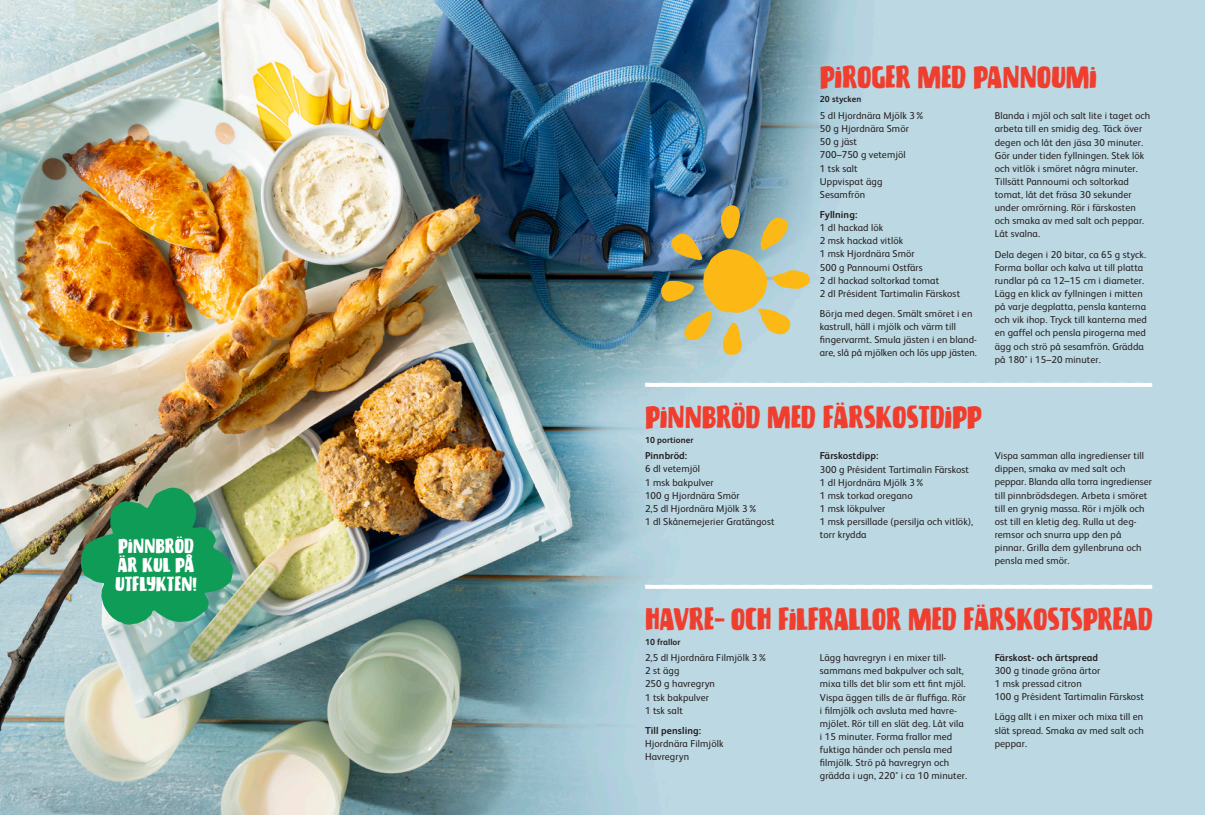
<style>
.page{position:relative;width:1205px;height:815px;background:#fff}
.page>*{position:absolute;margin:0;border:0;box-sizing:border-box;transform-origin:0 0}
.t1{font:23.12px "Biscuit Chicken";letter-spacing:-.015em;color:#ef3e2e}
.t2{font:15px/19.4px "Biscuit Chicken";letter-spacing:-.005em;color:#fff}
.t3{font:10px/13.1px "FS Albert";letter-spacing:.01em;color:#231f20}
.t4{font:700 10px "FS Albert";letter-spacing:.01em;color:#231f20}
.t5{font:700 8.75px "FS Albert";letter-spacing:.01em;color:#231f20}
</style>
<div class="page">
<img style="left:0;top:0;width:1205px;height:815px">
<svg style="left:661px;top:204px;width:150px;height:151px"></svg>
<svg style="left:645px;top:585px;width:507px;height:4px"></svg>
<svg style="left:645px;top:383px;width:507px;height:4px"></svg>
<img style="left:81px;top:487px;width:152px;height:138px">
<p class="t2" style="left:115px;top:536px;width:83px">PINNBRÖD<br>ÄR KUL PÅ<br>UTFLYKTEN!</p>
<p class="t1" style="left:820px;top:58px;width:279px">PIROGER MED PANNOUMI</p>
<p class="t3" style="left:994px;top:109px;width:157px">Blanda i mjöl och salt lite i taget och arbeta till en smidig deg. Täck över degen och låt den jäsa 30 minuter.</p>
<p class="t3" style="left:994px;top:148px;width:151px">Gör under tiden fyllningen. Stek lök och vitlök i smöret några minuter.<br>Tillsätt Pannoumi och soltorkad tomat, låt det fräsa 30 sekunder under omrörning. Rör i färskosten och smaka av med salt och peppar.<br>Låt svalna.</p>
<p class="t3" style="left:994px;top:247px;width:154px">Dela degen i 20 bitar, ca 65 g styck.<br>Forma bollar och kalva ut till platta rundlar på ca 12–15 cm i diameter.<br>Lägg en klick av fyllningen i mitten på varje degplatta, pensla kanterna och vik ihop. Tryck till kanterna med en gaffel och pensla pirogerna med ägg och strö på sesamfrön. Grädda på 180° i 15–20 minuter.</p>
<p class="t1" style="left:645px;top:398px;width:338px">PINNBRÖD MED FÄRSKOSTDIPP</p>
<p class="t4" style="left:820px;top:449px;width:60px">Färskostdipp:</p>
<p class="t3" style="left:820px;top:462px;width:151px">300 g Président Tartimalin Färskost</p>
<p class="t3" style="left:820px;top:475px;width:107px">1 dl Hjordnära Mjölk 3%</p>
<p class="t3" style="left:820px;top:488px;width:94px">1 msk torkad oregano</p>
<p class="t3" style="left:820px;top:501px;width:67px">1 msk lökpulver</p>
<p class="t3" style="left:820px;top:515px;width:155px">1 msk persillade (persilja och vitlök), torr krydda</p>
<p class="t5" style="left:820px;top:93px;width:43px">20 stycken</p>
<p class="t3" style="left:820px;top:109px;width:107px">5 dl Hjordnära Mjölk 3%</p>
<p class="t3" style="left:820px;top:122px;width:91px">50 g Hjordnära Smör</p>
<p class="t3" style="left:820px;top:135px;width:39px">50 g jäst</p>
<p class="t3" style="left:820px;top:148px;width:87px">700–750 g vetemjöl</p>
<p class="t3" style="left:820px;top:161px;width:39px">1 tsk salt</p>
<p class="t3" style="left:820px;top:174px;width:64px">Uppvispat ägg<br>Sesamfrön</p>
<p class="t4" style="left:820px;top:208px;width:39px">Fyllning:</p>
<p class="t3" style="left:820px;top:221px;width:65px">1 dl hackad lök</p>
<p class="t3" style="left:820px;top:234px;width:85px">2 msk hackad vitlök</p>
<p class="t3" style="left:820px;top:247px;width:96px">1 msk Hjordnära Smör</p>
<p class="t3" style="left:820px;top:260px;width:104px">500 g Pannoumi Ostfärs</p>
<p class="t3" style="left:820px;top:273px;width:121px">2 dl hackad soltorkad tomat</p>
<p class="t3" style="left:820px;top:286px;width:142px">2 dl Président Tartimalin Färskost</p>
<p class="t3" style="left:820px;top:307px;width:159px">Börja med degen. Smält smöret i en kastrull, häll i mjölk och värm till fingervarmt. Smula jästen i en bland&shy;are, slå på mjölken och lös upp jästen.</p>
<p class="t5" style="left:645px;top:434px;width:50px">10 portioner</p>
<p class="t4" style="left:645px;top:449px;width:44px">Pinnbröd:</p>
<p class="t3" style="left:645px;top:462px;width:57px">6 dl vetemjöl</p>
<p class="t3" style="left:645px;top:475px;width:70px">1 msk bakpulver</p>
<p class="t3" style="left:645px;top:488px;width:96px">100 g Hjordnära Smör</p>
<p class="t3" style="left:645px;top:501px;width:114px">2,5 dl Hjordnära Mjölk 3%</p>
<p class="t3" style="left:645px;top:514px;width:131px">1 dl Skånemejerier Gratängost</p>
<p class="t3" style="left:994px;top:449px;width:159px">Vispa samman alla ingredienser till dippen, smaka av med salt och peppar. Blanda alla torra ingredienser till pinnbrödsdegen. Arbeta i smöret till en grynig massa. Rör i mjölk och ost till en kletig deg. Rulla ut deg&shy;remsor och snurra upp den på pinnar. Grilla dem gyllenbruna och pensla med smör.</p>
<p class="t1" style="left:645px;top:600px;width:509px">HAVRE- OCH FILFRALLOR MED FÄRSKOSTSPREAD</p>
<p class="t3" style="left:820px;top:651px;width:149px">Lägg havregryn i en mixer till&shy;sammans med bakpulver och salt, mixa tills det blir som ett fint mjöl.<br>Vispa äggen tills de är fluffiga. Rör i filmjölk och avsluta med havre&shy;mjölet. Rör till en slät deg. Låt vila i 15 minuter. Forma frallor med fuktiga händer och pensla med filmjölk. Strö på havregryn och grädda i ugn, 220° i ca 10 minuter.</p>
<p class="t4" style="left:994px;top:651px;width:105px">Färskost- och ärtspread</p>
<p class="t5" style="left:645px;top:636px;width:37px">10 frallor</p>
<p class="t3" style="left:645px;top:651px;width:124px">2,5 dl Hjordnära Filmjölk 3%</p>
<p class="t3" style="left:645px;top:664px;width:36px">2 st ägg</p>
<p class="t3" style="left:645px;top:677px;width:71px">250 g havregryn</p>
<p class="t3" style="left:645px;top:690px;width:65px">1 tsk bakpulver</p>
<p class="t3" style="left:645px;top:703px;width:39px">1 tsk salt</p>
<p class="t4" style="left:645px;top:724px;width:58px">Till pensling:</p>
<p class="t3" style="left:645px;top:737px;width:80px">Hjordnära Filmjölk</p>
<p class="t3" style="left:645px;top:750px;width:46px">Havregryn</p>
<p class="t3" style="left:994px;top:663px;width:107px">300 g tinade gröna ärtor</p>
<p class="t3" style="left:994px;top:677px;width:89px">1 msk pressad citron</p>
<p class="t3" style="left:994px;top:690px;width:151px">100 g Président Tartimalin Färskost</p>
<p class="t3" style="left:994px;top:710px;width:151px;text-align:justify">Lägg allt i en mixer och mixa till en slät spread. Smaka av med salt och peppar.</p>
</div>
